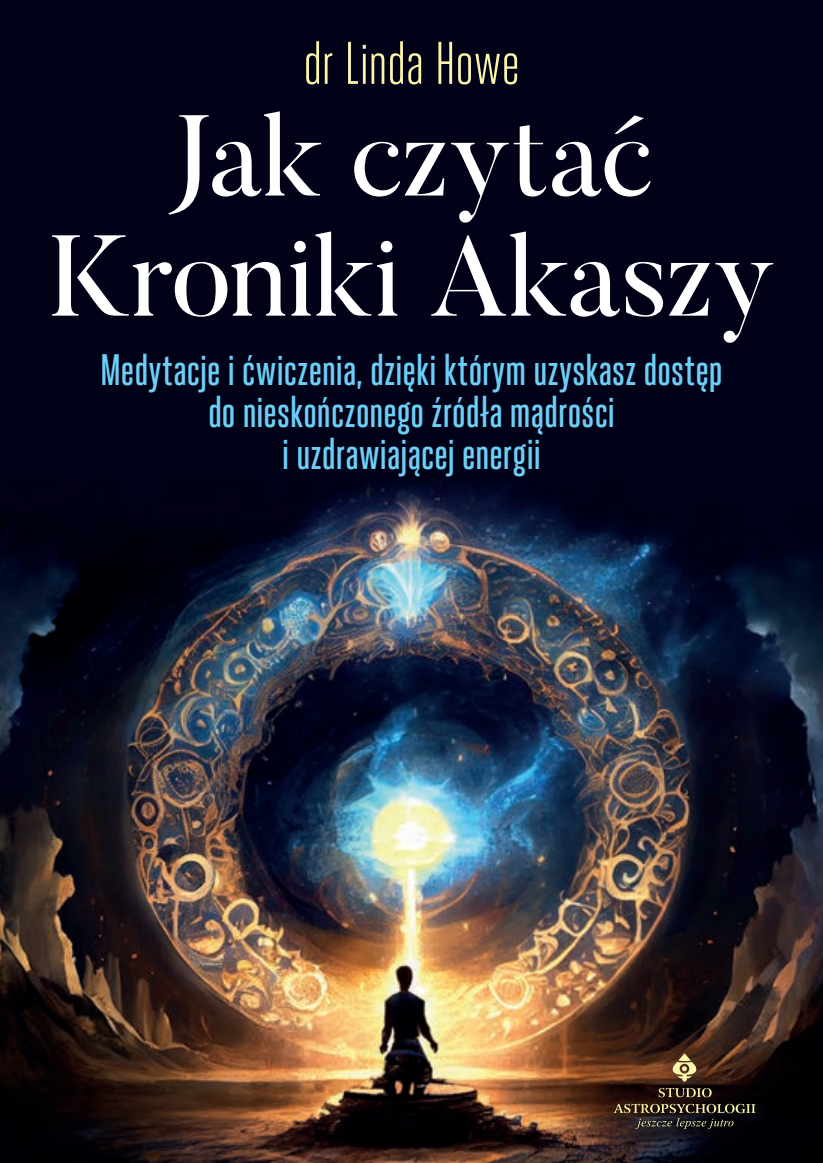
<style>
.page{position:relative;width:823px;height:1163px;background:#fff}
.page>*{position:absolute;margin:0;border:0;box-sizing:border-box;transform-origin:0 0}
.t1{font:114px/120px "Butler";letter-spacing:-.005em;color:#fff;text-align:center}
.t2{font:60px "Heroic Condensed";letter-spacing:-.01em;color:#faf6aa}
.t3{font:500 44px/42px "Heroic Condensed";letter-spacing:-.01em;color:#6bcff6;text-align:center}
</style>
<div class="page">
<img style="left:0;top:0;width:822px;height:1162px">
<div style="left:606px;top:1046px;width:164px;height:97px;background:#231f20;opacity:.75"></div>
<svg style="left:672px;top:1053px;width:24px;height:28px"></svg>
<svg style="left:613px;top:1087px;width:142px;height:41px"></svg>
<h2 class="t2" style="left:303px;top:30px;width:218px">dr Linda Howe</h2>
<h1 class="t1" style="left:47px;top:95px;width:729px">Jak czytać<br>Kroniki Akaszy</h1>
<p class="t3" style="left:100px;top:348px;width:624px">Medytacje i ćwiczenia, dzięki którym uzyskasz dostęp do nieskończonego źródła mądrości<br>i uzdrawiającej energii</p>
</div>
